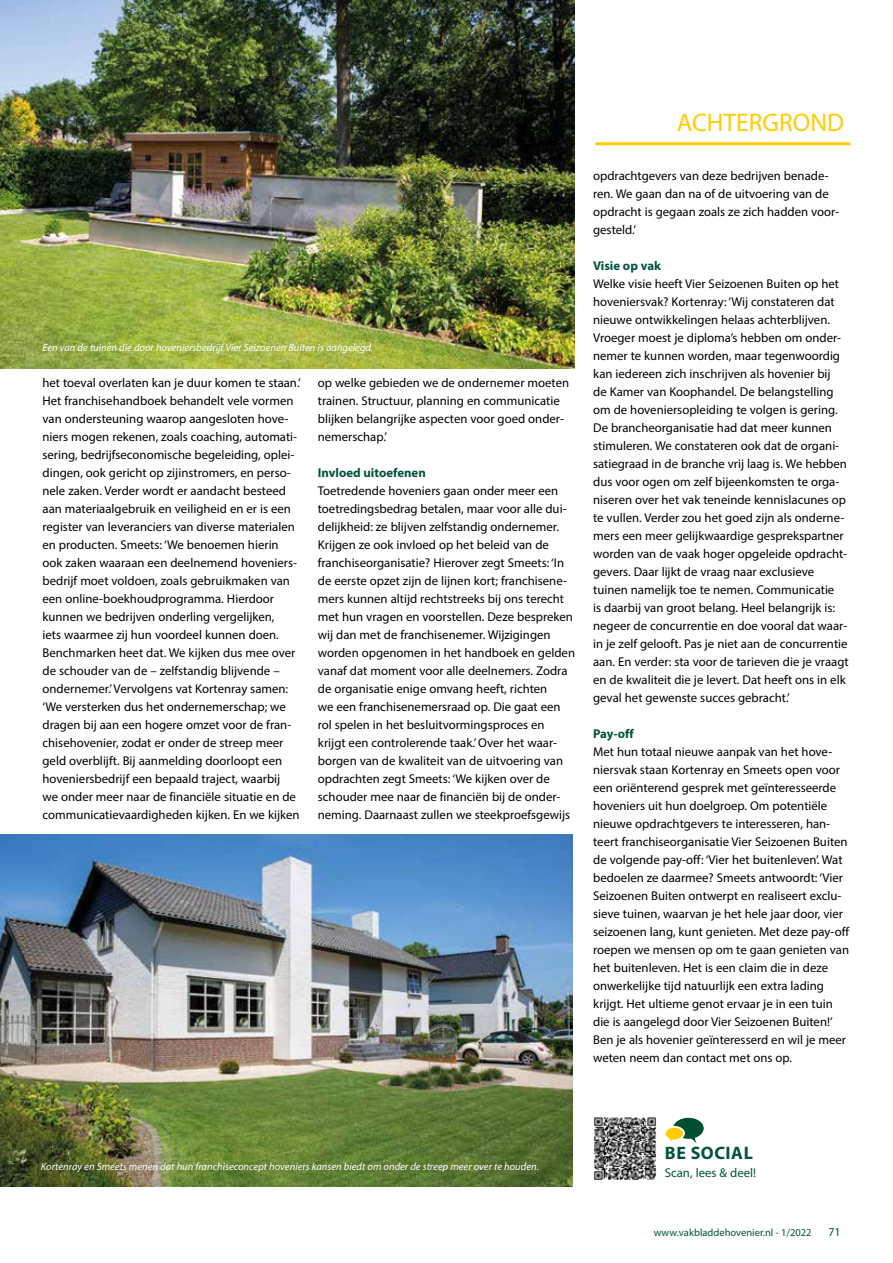
<style>
.page{position:relative;width:893px;height:1263px;background:#fff}
.page>*{position:absolute;margin:0;border:0;box-sizing:border-box;transform-origin:0 0}
.t1{font:25.5px "Myriad Pro";color:#fc0}
.t2{font:700 18px "Myriad Pro";letter-spacing:.03em;color:#00533d}
.t3{font:12.75px/18px "Myriad Pro";color:#000}
.t4{font:700 12.75px "Myriad Pro";color:#00533d}
.t5{font:12.75px "Myriad Pro";color:#00533d}
.t6{font:12px "Myriad Pro";color:#00533d}
.t7{font:italic 10.5px "Myriad Pro";color:#fff}
.t8{font:10.5px "Myriad Pro";color:#00533d}
</style>
<div class="page">
<hr style="left:595px;top:142px;width:255px;height:3px;background:#fc0">
<img style="left:0;top:0;width:574px;height:368px">
<img style="left:0;top:834px;width:572px;height:352px">
<img style="left:594px;top:1117px;width:63px;height:62px">
<svg style="left:666px;top:1118px;width:38px;height:25px"></svg>
<p class="t7" style="left:43px;top:341px;width:332px">Een van de tuinen die door hoveniersbedrijf Vier Seizoenen Buiten is aangelegd.</p>
<p class="t3" style="left:43px;top:374px;width:260px">het toeval overlaten kan je duur komen te staan.’ Het franchisehandboek behandelt vele vormen van ondersteuning waarop aangesloten hove&shy;niers mogen rekenen, zoals coaching, automati&shy;sering, bedrijfseconomische begeleiding, oplei&shy;dingen, ook gericht op zijinstromers, en perso&shy;nele zaken. Verder wordt er aandacht besteed aan materiaalgebruik en veiligheid en er is een register van leveranciers van diverse materialen en producten. Smeets: ‘We benoemen hierin ook zaken waaraan een deelnemend hoveniers&shy;bedrijf moet voldoen, zoals gebruikmaken van een online-boekhoudprogramma. Hierdoor kunnen we bedrijven onderling vergelijken,<br>iets waarmee zij hun voordeel kunnen doen.<br>Benchmarken heet dat. We kijken dus mee over de schouder van de – zelfstandig blijvende – ondernemer.’ Vervolgens vat Kortenray samen: ‘We versterken dus het ondernemerschap; we dragen bij aan een hogere omzet voor de fran&shy;chisehovenier, zodat er onder de streep meer geld overblijft. Bij aanmelding doorloopt een hoveniersbedrijf een bepaald traject, waarbij<br>we onder meer naar de financiële situatie en de communicatievaardigheden kijken. En we kijken</p>
<p class="t3" style="left:318px;top:374px;width:253px">op welke gebieden we de ondernemer moeten trainen. Structuur, planning en communicatie blijken belangrijke aspecten voor goed onder&shy;nemerschap.’</p>
<p class="t4" style="left:318px;top:464px;width:110px">Invloed uitoefenen</p>
<p class="t3" style="left:318px;top:482px;width:259px">Toetredende hoveniers gaan onder meer een toetredingsbedrag betalen, maar voor alle dui&shy;delijkheid: ze blijven zelfstandig ondernemer.<br>Krijgen ze ook invloed op het beleid van de franchiseorganisatie? Hierover zegt Smeets: ‘In de eerste opzet zijn de lijnen kort; franchisene&shy;mers kunnen altijd rechtstreeks bij ons terecht met hun vragen en voorstellen. Deze bespreken wij dan met de franchisenemer. Wijzigingen worden opgenomen in het handboek en gelden vanaf dat moment voor alle deelnemers. Zodra de organisatie enige omvang heeft, richten<br>we een franchisenemersraad op. Die gaat een rol spelen in het besluitvormingsproces en krijgt een controlerende taak.’ Over het waar&shy;borgen van de kwaliteit van de uitvoering van opdrachten zegt Smeets: ‘We kijken over de schouder mee naar de financiën bij de onder&shy;neming. Daarnaast zullen we steekproefsgewijs</p>
<h1 class="t1" style="left:677px;top:107px;width:169px">ACHTERGROND</h1>
<p class="t3" style="left:593px;top:167px;width:248px">opdrachtgevers van deze bedrijven benade&shy;ren. We gaan dan na of de uitvoering van de opdracht is gegaan zoals ze zich hadden voor&shy;gesteld.’</p>
<p class="t4" style="left:593px;top:258px;width:69px">Visie op vak</p>
<p class="t3" style="left:593px;top:275px;width:257px">Welke visie heeft Vier Seizoenen Buiten op het hoveniersvak? Kortenray: ‘Wij constateren dat nieuwe ontwikkelingen helaas achterblijven.<br>Vroeger moest je diploma’s hebben om onder&shy;nemer te kunnen worden, maar tegenwoordig kan iedereen zich inschrijven als hovenier bij<br>de Kamer van Koophandel. De belangstelling om de hoveniersopleiding te volgen is gering.<br>De brancheorganisatie had dat meer kunnen stimuleren. We constateren ook dat de organi&shy;satiegraad in de branche vrij laag is. We hebben dus voor ogen om zelf bijeenkomsten te orga&shy;niseren over het vak teneinde kennislacunes op te vullen. Verder zou het goed zijn als onderne&shy;mers een meer gelijkwaardige gesprekspartner worden van de vaak hoger opgeleide opdracht&shy;gevers. Daar lijkt de vraag naar exclusieve tuinen namelijk toe te nemen. Communicatie<br>is daarbij van groot belang. Heel belangrijk is: negeer de concurrentie en doe vooral dat waar&shy;in je zelf gelooft. Pas je niet aan de concurrentie aan. En verder: sta voor de tarieven die je vraagt en de kwaliteit die je levert. Dat heeft ons in elk geval het gewenste succes gebracht.’</p>
<p class="t4" style="left:593px;top:726px;width:42px">Pay-off</p>
<p class="t3" style="left:593px;top:743px;width:257px">Met hun totaal nieuwe aanpak van het hove&shy;niersvak staan Kortenray en Smeets open voor een oriënterend gesprek met geïnteresseerde hoveniers uit hun doelgroep. Om potentiële nieuwe opdrachtgevers te interesseren, han&shy;teert franchiseorganisatie Vier Seizoenen Buiten de volgende pay-off: ‘Vier het buitenleven’. Wat bedoelen ze daarmee? Smeets antwoordt: ‘Vier Seizoenen Buiten ontwerpt en realiseert exclu&shy;sieve tuinen, waarvan je het hele jaar door, vier seizoenen lang, kunt genieten. Met deze pay-off roepen we mensen op om te gaan genieten van het buitenleven. Het is een claim die in deze onwerkelijke tijd natuurlijk een extra lading krijgt. Het ultieme genot ervaar je in een tuin die is aangelegd door Vier Seizoenen Buiten!’ Ben je als hovenier geïnteresserd en wil je meer weten neem dan contact met ons op.</p>
<p class="t7" style="left:41px;top:1160px;width:499px">Kortenray en Smeets menen dat hun franchiseconcept hoveniers kansen biedt om onder de streep meer over te houden.</p>
<h2 class="t2" style="left:665px;top:1141px;width:89px">BE SOCIAL</h2>
<p class="t5" style="left:665px;top:1165px;width:93px">Scan, lees &amp; deel!</p>
<p class="t8" style="left:654px;top:1226px;width:159px">www.vakbladdehovenier.nl - 1/2022</p>
<p class="t6" style="left:828px;top:1224px;width:14px">71</p>
</div>
